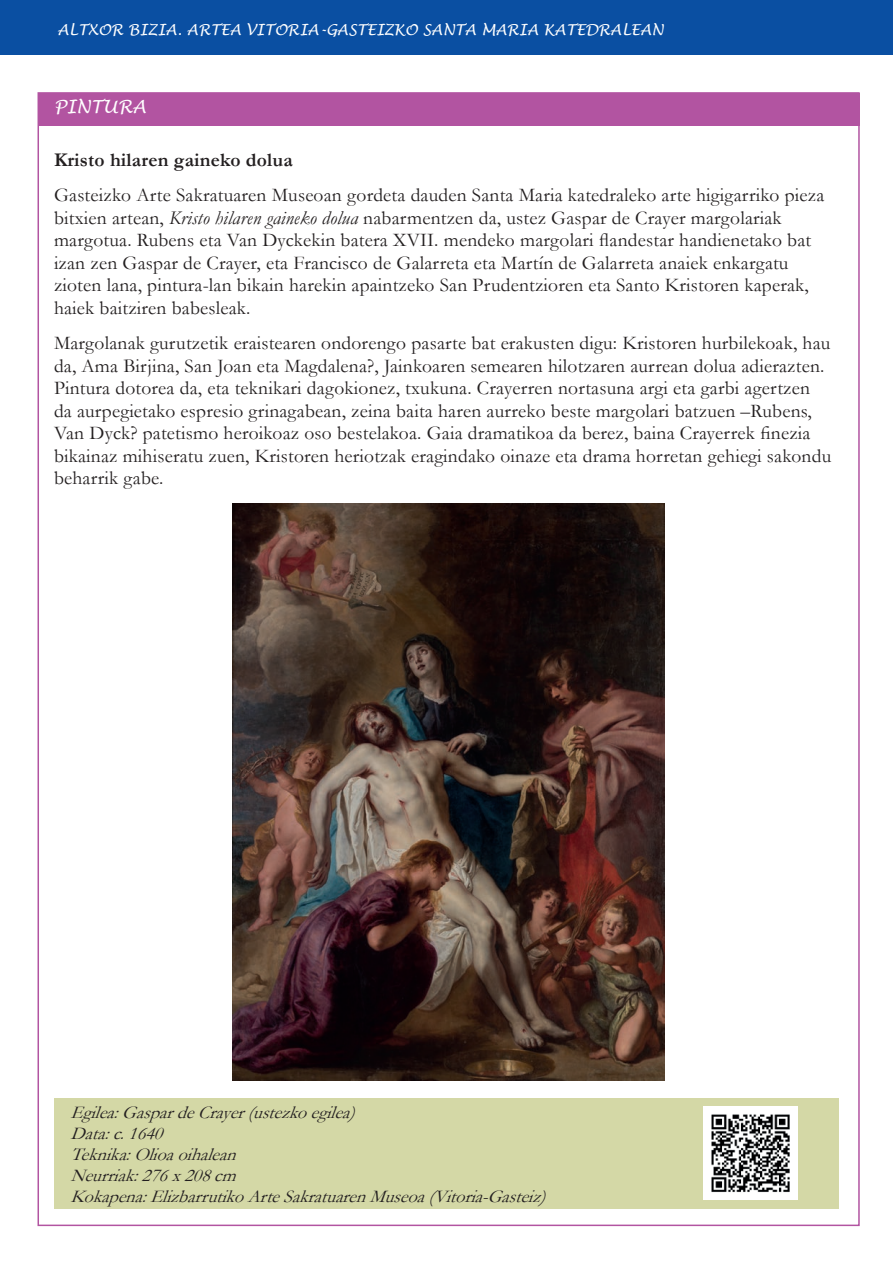
<style>
.page{position:relative;width:893px;height:1263px;background:#fff}
.page>*{position:absolute;margin:0;border:0;box-sizing:border-box;transform-origin:0 0}
.t1{font:19.5px/22.5px "Garamond";letter-spacing:.01em;color:#231f20}
.t2{font:700 19.5px "Garamond";letter-spacing:.01em;color:#231f20}
.t3{font:italic 18px/21px "Garamond";color:#231f20}
.t4{font:italic 18px "Lucida Handwriting";color:#fff}
.t5{font:italic 15px "Lucida Handwriting";color:#fff}
.s1{font-style:italic}
</style>
<div class="page">
<div style="left:0;top:0;width:893px;height:54px;background:#0a4fa2"></div>
<div style="left:39px;top:93px;width:820px;height:33px;background:#b254a1"></div>
<div style="left:54px;top:1098px;width:785px;height:111px;background:#d4d8a6"></div>
<img style="left:704px;top:1106px;width:93px;height:93px">
<img style="left:232px;top:503px;width:433px;height:577px">
<p class="t5" style="left:57px;top:20px;width:608px">ALTXOR BIZIA. ARTEA VITORIA-GASTEIZKO SANTA MARIA KATEDRALEAN</p>
<p class="t4" style="left:54px;top:96px;width:94px">PINTURA</p>
<p class="t2" style="left:54px;top:147px;width:240px">Kristo hilaren gaineko dolua</p>
<p class="t1" style="left:54px;top:183px;width:772px">Gasteizko Arte Sakratuaren Museoan gordeta dauden Santa Maria katedraleko arte higigarriko pieza bitxien artean, <span class="s1">Kristo hilaren gaineko dolua</span> nabarmentzen da, ustez Gaspar de Crayer margolariak margotua. Rubens eta Van Dyckekin batera XVII. mendeko margolari flandestar handienetako bat izan zen Gaspar de Crayer, eta Francisco de Galarreta eta Martín de Galarreta anaiek enkargatu zioten lana, pintura-lan bikain harekin apaintzeko San Prudentzioren eta Santo Kristoren kaperak, haiek baitziren babesleak.</p>
<p class="t1" style="left:54px;top:331px;width:779px">Margolanak gurutzetik eraistearen ondorengo pasarte bat erakusten digu: Kristoren hurbilekoak, hau da, Ama Birjina, San Joan eta Magdalena?, Jainkoaren semearen hilotzaren aurrean dolua adierazten.<br>Pintura dotorea da, eta teknikari dagokionez, txukuna. Crayerren nortasuna argi eta garbi agertzen da aurpegietako espresio grinagabean, zeina baita haren aurreko beste margolari batzuen –Rubens, Van Dyck? patetismo heroikoaz oso bestelakoa. Gaia dramatikoa da berez, baina Crayerrek finezia bikainaz mihiseratu zuen, Kristoren heriotzak eragindako oinaze eta drama horretan gehiegi sakondu beharrik gabe.</p>
<p class="t3" style="left:71px;top:1101px;width:479px">Egilea:GaspardeCrayer(ustezkoegilea)<br>Data:c.1640<br>Teknika:Olioaoihalean<br>Neurriak:276x208cm Kokapena:ElizbarrutikoArteSakratuarenMuseoa(Vitoria-Gasteiz)</p>
</div>
